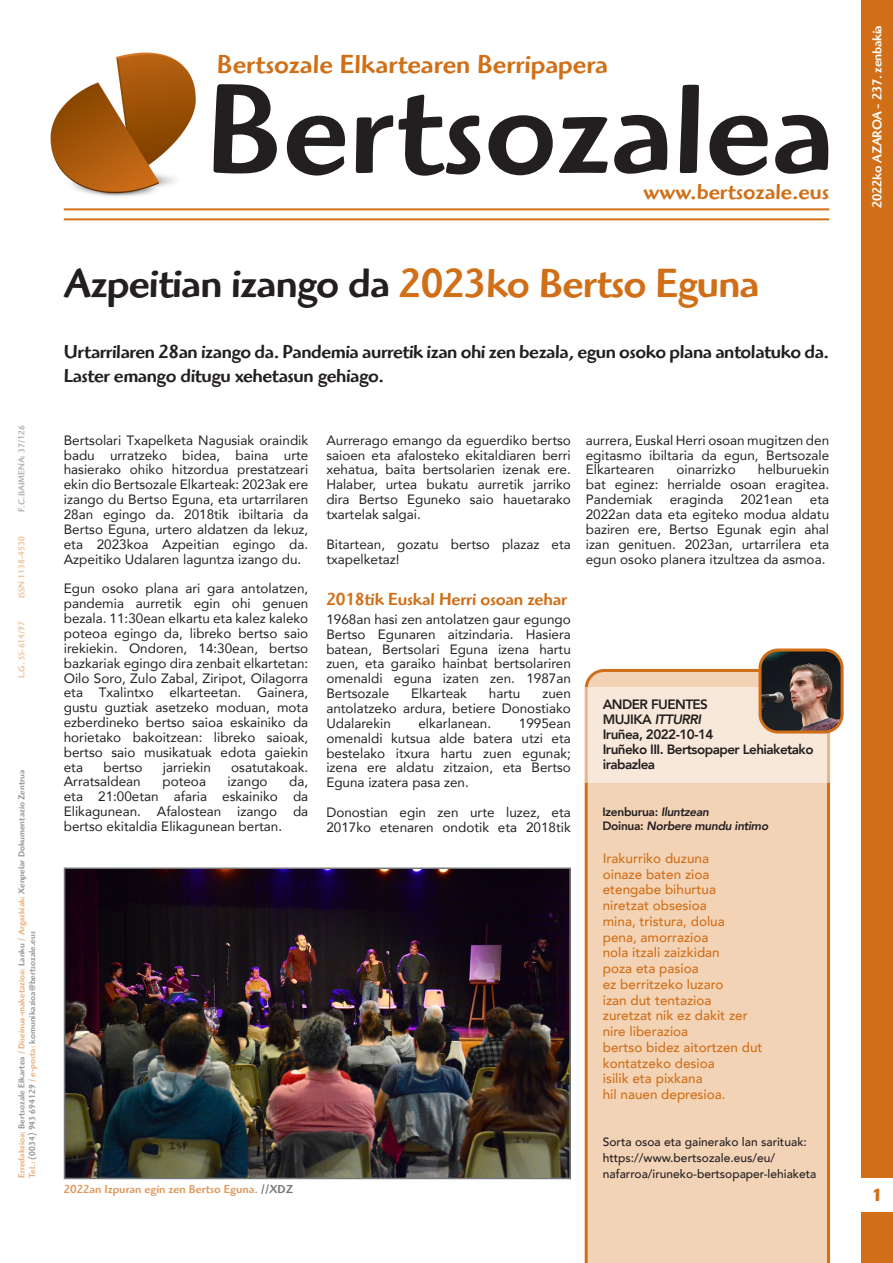
<style>
.page{position:relative;width:893px;height:1263px;background:#fff}
.page>*{position:absolute;margin:0;border:0;box-sizing:border-box;transform-origin:0 0}
.t1{font:500 131.55px "Highlander Std";color:#231f20}
.t2{font:500 42px "Highlander Std";letter-spacing:-.02em;color:#231f20}
.t3{font:500 27px "Highlander Std";color:#d06f18}
.t4{font:500 22.5px "Highlander Std";color:#d06f18}
.t5{font:500 19.5px/23.4px "Highlander Std";letter-spacing:-.02em;color:#231f20}
.t6{font:500 18px "Highlander Std";letter-spacing:-.01em;color:#d06f18}
.t7{font:700 18px "Highlander Std";color:#d06f18}
.t8{font:13.5px/14.9px "Avenir";color:#231f20;text-align:justify}
.t9{font:500 13.5px/15.8px "Avenir";color:#d06f18}
.t10{font:800 13.5px/15px "Avenir";letter-spacing:-.04em;color:#231f20}
.t11{font:500 13.5px "Highlander Std";letter-spacing:-.02em;color:#fff}
.t12{font:italic 800 13.5px "Avenir";letter-spacing:-.04em;color:#231f20}
.t13{font:500 12px/15.8px "Avenir";color:#231f20}
.t14{font:500 12px "Highlander Std";color:#e09a5e}
.t15{font:italic 800 12px "Avenir";letter-spacing:-.03em;color:#231f20}
.t16{font:800 12px "Avenir";letter-spacing:-.03em;color:#231f20}
.t17{font:500 9px "Highlander Std";color:#939598}
.t18{font:500 9px "Highlander Std";color:#eec49e}
.t19{font:500 9px "Highlander Std";color:#b2b3b7}
.s1{color:#e7ae7c}
.s2{color:#d06f18}
.s3{color:#76787b}
.s4{font-style:normal}
.s5{font-style:italic}
</style>
<div class="page">
<div style="left:861px;top:0;width:32px;height:1263px;background:#d06f18"></div>
<div style="left:861px;top:1178px;width:32px;height:33px;background:#fff"></div>
<img style="left:50px;top:52px;width:146px;height:145px">
<hr style="left:64px;top:208px;width:765px;height:2px;background:#d06f18">
<hr style="left:64px;top:218px;width:765px;height:2px;background:#d06f18">
<div style="left:585px;top:669px;width:245px;height:594px;background:#f3d3b6"></div>
<div style="left:582px;top:687px;width:252px;height:95px;background:#f8e8da"></div>
<img style="left:762px;top:652px;width:78px;height:80px">
<div style="left:758px;top:648px;width:86px;height:85px;border:3px solid #d06f18;border-radius:18px"></div>
<img style="left:67px;top:870px;width:501px;height:306px">
<div style="left:64px;top:867px;width:507px;height:312px;border:2px solid #76787b"></div>
<p class="t3" style="left:217px;top:48px;width:393px">Bertsozale Elkartearen Berripapera</p>
<p class="t1" style="left:206px;top:53px;width:630px">Bertsozalea</p>
<p class="t4" style="left:644px;top:179px;width:187px">www.bertsozale.eus</p>
<p class="t19" style="left:16px;top:512px;width:88px;rotate:-90deg">F.C.BAIMENA: 37/126</p>
<p class="t18" style="left:16px;top:598px;width:64px;rotate:-90deg">ISSN 1138-4530</p>
<p class="t18" style="left:16px;top:678px;width:59px;rotate:-90deg">L.G. SS-614/97</p>
<p class="t17" style="left:16px;top:1178px;width:409px;rotate:-90deg"><span class="s1">Erredakzioa:</span> Bertsozale Elkartea <span class="s1">/ Diseinua-maketazioa:</span> Lanku <span class="s1">/ Argazkiak:</span> Xenpelar Dokumentazio Zentrua</p>
<p class="t17" style="left:27px;top:1178px;width:248px;rotate:-90deg"><span class="s1">Tel.:</span> (0034) 943 694129 <span class="s1">/ e-posta:</span> komunikazioa@bertsozale.eus</p>
<p class="t2" style="left:64px;top:259px;width:697px">Azpeitian izango da <span class="s2">2023ko Bertso Eguna</span></p>
<p class="t5" style="left:64px;top:340px;width:767px">Urtarrilaren 28an izango da. Pandemia aurretik izan ohi zen bezala, egun osoko plana antolatuko da.<br>Laster emango ditugu xehetasun gehiago.</p>
<p class="t8" style="left:64px;top:432px;width:246px">Bertsolari Txapelketa Nagusiak oraindik badu urratzeko bidea, baina urte hasierako ohiko hitzordua prestatzeari ekin dio Bertsozale Elkarteak: 2023ak ere izango du Bertso Eguna, eta urtarrilaren 28an egingo da. 2018tik ibiltaria da Bertso Eguna, urtero aldatzen da lekuz, eta 2023koa Azpeitian egingo da.<br>Azpeitiko Udalaren laguntza izango du.</p>
<p class="t8" style="left:64px;top:581px;width:246px">Egun osoko plana ari gara antolatzen, pandemia aurretik egin ohi genuen bezala. 11:30ean elkartu eta kalez kaleko poteoa egingo da, libreko bertso saio irekiekin. Ondoren, 14:30ean, bertso bazkariak egingo dira zenbait elkartetan:<br>Oilo Soro, Zulo Zabal, Ziripot, Oilagorra eta Txalintxo elkarteetan. Gainera, gustu guztiak asetzeko moduan, mota ezberdineko bertso saioa eskainiko da horietako bakoitzean: libreko saioak, bertso saio musikatuak edota gaiekin eta</p>
<p class="t8" style="left:103px;top:759px;width:41px">bertso</p>
<p class="t8" style="left:163px;top:759px;width:49px">jarriekin</p>
<p class="t8" style="left:231px;top:759px;width:79px">osatutakoak.</p>
<p class="t8" style="left:64px;top:774px;width:79px">Arratsaldean</p>
<p class="t8" style="left:162px;top:774px;width:45px">poteoa</p>
<p class="t8" style="left:228px;top:774px;width:42px">izango</p>
<p class="t8" style="left:64px;top:774px;width:246px;text-indent:226px">da, eta 21:00etan afaria eskainiko da Elikagunean. Afalostean izango da bertso ekitaldia Elikagunean bertan.</p>
<p class="t14" style="left:64px;top:1182px;width:231px">2022an Izpuran egin zen Bertso Eguna. <span class="s3">//XDZ</span></p>
<p class="t8" style="left:326px;top:432px;width:246px">Aurrerago emango da eguerdiko bertso saioen eta afalosteko ekitaldiaren berri xehatua, baita bertsolarien izenak ere.<br>Halaber, urtea bukatu aurretik jarriko dira Bertso Eguneko saio hauetarako txartelak salgai.</p>
<p class="t8" style="left:326px;top:536px;width:246px">Bitartean, gozatu bertso plazaz eta txapelketaz!</p>
<p class="t6" style="left:326px;top:588px;width:242px">2018tik Euskal Herri osoan zehar</p>
<p class="t8" style="left:326px;top:611px;width:246px">1968an hasi zen antolatzen gaur egungo Bertso Egunaren aitzindaria. Hasiera batean, Bertsolari Eguna izena hartu zuen, eta garaiko hainbat bertsolariren omenaldi eguna izaten zen. 1987an Bertsozale</p>
<p class="t8" style="left:411px;top:686px;width:57px">Elkarteak</p>
<p class="t8" style="left:489px;top:686px;width:33px">hartu</p>
<p class="t8" style="left:326px;top:686px;width:246px;text-indent:216px">zuen antolatzeko ardura, betiere Donostiako Udalarekin</p>
<p class="t8" style="left:418px;top:715px;width:74px">elkarlanean.</p>
<p class="t8" style="left:326px;top:715px;width:246px;text-indent:192px">1995ean omenaldi kutsua alde batera utzi eta bestelako itxura hartu zuen egunak; izena ere aldatu zitzaion, eta Bertso Eguna izatera pasa zen.</p>
<p class="t8" style="left:326px;top:804px;width:246px">Donostian egin zen urte luzez, eta<br>2017ko etenaren ondotik eta 2018tik</p>
<p class="t8" style="left:586px;top:432px;width:245px">aurrera, Euskal Herri osoan mugitzen den egitasmo ibiltaria da egun, Bertsozale Elkartearen</p>
<p class="t8" style="left:586px;top:462px;width:245px;text-indent:172px">helburuekin bat eginez: herrialde osoan eragitea.<br>Pandemiak</p>
<p class="t8" style="left:676px;top:462px;width:61px">oinarrizko</p>
<p class="t8" style="left:670px;top:492px;width:55px">eraginda</p>
<p class="t8" style="left:741px;top:492px;width:54px">2021ean</p>
<p class="t8" style="left:586px;top:492px;width:245px;text-indent:224px">eta 2022an data eta egiteko modua aldatu baziren ere, Bertso Egunak egin ahal izan genituen. 2023an, urtarrilera eta egun osoko planera itzultzea da asmoa.</p>
<p class="t10" style="left:603px;top:697px;width:107px">ANDER FUENTES</p>
<p class="t12" style="left:603px;top:711px;width:100px"><span class="s4">MUJIKA</span> ITTURRI</p>
<p class="t10" style="left:603px;top:727px;width:112px">Iruñea, 2022-10-14</p>
<p class="t10" style="left:603px;top:742px;width:212px">Iruñeko III. Bertsopaper Lehiaketako irabazlea</p>
<p class="t16" style="left:603px;top:802px;width:108px">Izenburua: <span class="s5">Iluntzean</span></p>
<p class="t15" style="left:603px;top:819px;width:167px"><span class="s4">Doinua:</span> Norbere mundu intimo</p>
<p class="t9" style="left:603px;top:850px;width:161px">Irakurriko duzuna<br>oinaze baten zioa etengabe bihurtua niretzat obsesioa<br>mina, tristura, dolua<br>pena, amorrazioa<br>nola itzali zaizkidan<br>poza eta pasioa<br>ez berritzeko luzaro<br>izan dut tentazioa zuretzat nik ez dakit zer nire liberazioa<br>bertso bidez aitortzen dut kontatzeko desioa<br>isilik eta pixkana<br>hil nauen depresioa.</p>
<p class="t13" style="left:603px;top:1134px;width:206px">Sorta osoa eta gainerako lan sarituak:</p>
<p class="t13" style="left:603px;top:1149px;width:215px">https://www.bertsozale.eus/eu/ nafarroa/iruneko-bertsopaper-lehiaketa</p>
<p class="t11" style="left:869px;top:208px;width:184px;rotate:-90deg">2022ko AZAROA - 237. zenbakia</p>
<p class="t7" style="left:872px;top:1184px;width:12px">1</p>
</div>
